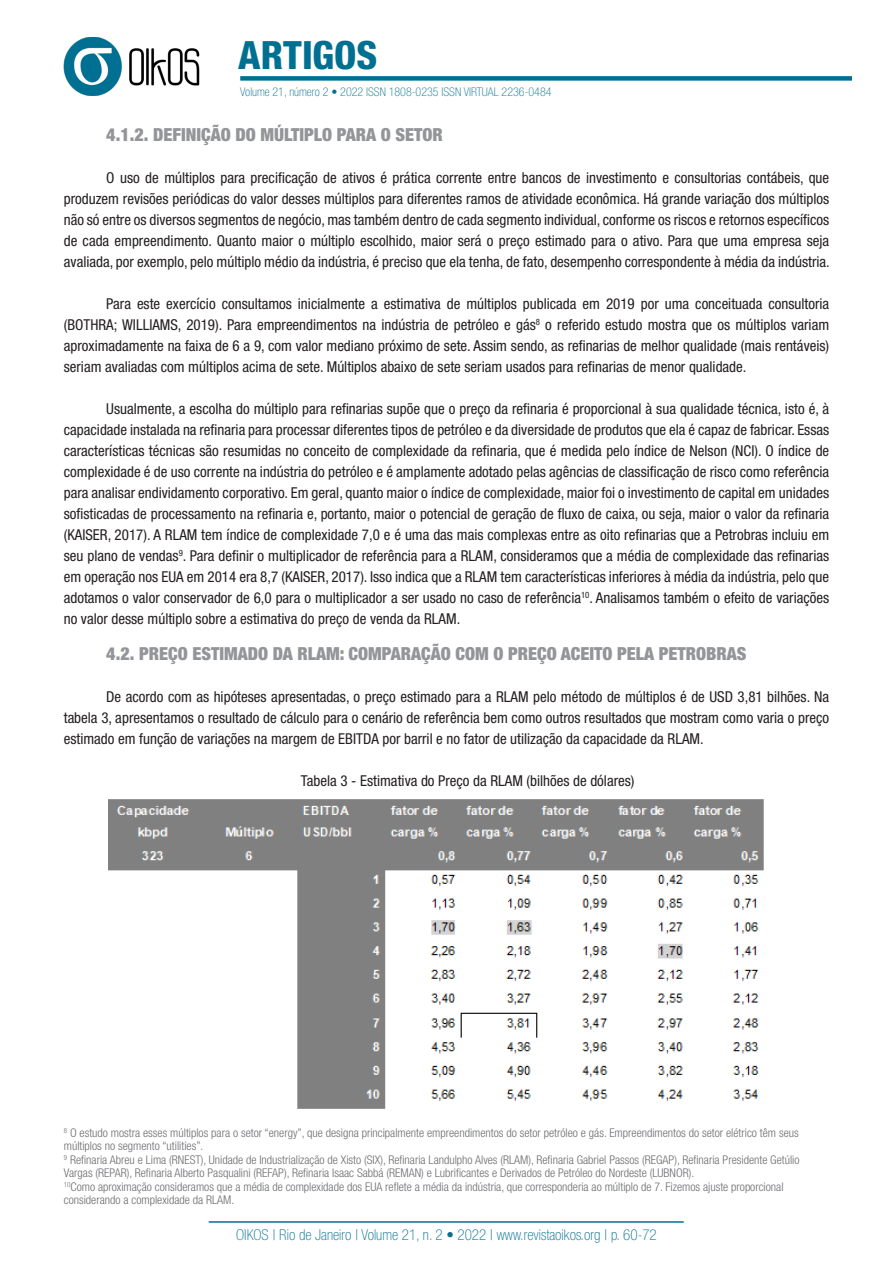
<style>
.page{position:relative;width:893px;height:1263px;background:#fff}
.page>*{position:absolute;margin:0;border:0;box-sizing:border-box;transform-origin:0 0}
.texto_abertura{font:800 condensed 39px "Helvetica Neue";color:#007092}
.textos_artigos{font:900 condensed 18px "Helvetica Neue";color:#939598}
.textos_artigos-2{font:condensed 15px/21px "Helvetica Neue LT Std";color:#231f20;text-align:justify}
.texto_rodapé{font:100 condensed 15px "Helvetica Neue LT Std";color:#007092}
.texto_legendas_rodap{font:300 condensed 12px/13.5px "Helvetica Neue LT Std";color:#6c6d70}
.texto_rodapé-2{font:100 condensed 12px "Helvetica Neue LT Std";color:#007092}
</style>
<div class="page">
<div style="left:240px;top:76px;width:612px;height:5px;background:#007092"></div>
<hr style="left:209px;top:1221px;width:474px;height:2px;background:#007092">
<img style="left:64px;top:37px;width:135px;height:59px">
<img style="left:108px;top:799px;width:656px;height:310px">
<p class="texto_abertura" style="left:238px;top:31px;width:141px">ARTIGOS</p>
<p class="texto_rodapé-2" style="left:240px;top:85px;width:313px">Volume 21, número 2 • 2022 ISSN 1808-0235 ISSN VIRTUAL 2236-0484</p>
<p class="textos_artigos" style="left:106px;top:123px;width:338px">4.1.2. DEFINIÇÃO DO MÚLTIPLO PARA O SETOR</p>
<p class="textos_artigos-2" style="left:64px;top:167px;width:767px;text-indent:43px">O uso de múltiplos para precificação de ativos é prática corrente entre bancos de investimento e consultorias contábeis, que produzem revisões periódicas do valor desses múltiplos para diferentes ramos de atividade econômica. Há grande variação dos múltiplos não só entre os diversos segmentos de negócio, mas também dentro de cada segmento individual, conforme os riscos e retornos específicos de cada empreendimento. Quanto maior o múltiplo escolhido, maior será o preço estimado para o ativo. Para que uma empresa seja avaliada, por exemplo, pelo múltiplo médio da indústria, é preciso que ela tenha, de fato, desempenho correspondente à média da indústria.</p>
<p class="textos_artigos-2" style="left:64px;top:293px;width:767px;text-indent:43px">Para este exercício consultamos inicialmente a estimativa de múltiplos publicada em 2019 por uma conceituada consultoria (BOTHRA; WILLIAMS, 2019). Para empreendimentos na indústria de petróleo e gás<sup>8</sup> o referido estudo mostra que os múltiplos variam aproximadamente na faixa de 6 a 9, com valor mediano próximo de sete. Assim sendo, as refinarias de melhor qualidade (mais rentáveis) seriam avaliadas com múltiplos acima de sete. Múltiplos abaixo de sete seriam usados para refinarias de menor qualidade.</p>
<p class="textos_artigos-2" style="left:64px;top:398px;width:767px;text-indent:43px">Usualmente, a escolha do múltiplo para refinarias supõe que o preço da refinaria é proporcional à sua qualidade técnica, isto é, à capacidade instalada na refinaria para processar diferentes tipos de petróleo e da diversidade de produtos que ela é capaz de fabricar. Essas características técnicas são resumidas no conceito de complexidade da refinaria, que é medida pelo índice de Nelson (NCI). O índice de complexidade é de uso corrente na indústria do petróleo e é amplamente adotado pelas agências de classificação de risco como referência para analisar endividamento corporativo. Em geral, quanto maior o índice de complexidade, maior foi o investimento de capital em unidades sofisticadas de processamento na refinaria e, portanto, maior o potencial de geração de fluxo de caixa, ou seja, maior o valor da refinaria (KAISER, 2017). A RLAM tem índice de complexidade 7,0 e é uma das mais complexas entre as oito refinarias que a Petrobras incluiu em seu plano de vendas<sup>9</sup>. Para definir o multiplicador de referência para a RLAM, consideramos que a média de complexidade das refinarias em operação nos EUA em 2014 era 8,7 (KAISER, 2017). Isso indica que a RLAM tem características inferiores à média da indústria, pelo que adotamos o valor conservador de 6,0 para o multiplicador a ser usado no caso de referência<sup>10</sup>. Analisamos também o efeito de variações no valor desse múltiplo sobre a estimativa do preço de venda da RLAM.</p>
<p class="textos_artigos" style="left:106px;top:642px;width:642px">4.2. PREÇO ESTIMADO DA RLAM: COMPARAÇÃO COM O PREÇO ACEITO PELA PETROBRAS</p>
<p class="textos_artigos-2" style="left:64px;top:686px;width:767px;text-indent:43px">De acordo com as hipóteses apresentadas, o preço estimado para a RLAM pelo método de múltiplos é de USD 3,81 bilhões. Na tabela 3, apresentamos o resultado de cálculo para o cenário de referência bem como outros resultados que mostram como varia o preço estimado em função de variações na margem de EBITDA por barril e no fator de utilização da capacidade da RLAM.</p>
<p class="textos_artigos-2" style="left:301px;top:770px;width:335px">Tabela 3 - Estimativa do Preço da RLAM (bilhões de dólares)</p>
<p class="texto_legendas_rodap" style="left:64px;top:1125px;width:736px"><sup>8</sup> O estudo mostra esses múltiplos para o setor “energy”, que designa principalmente empreendimentos do setor petróleo e gás. Empreendimentos do setor elétrico têm seus múltiplos no segmento “utilities”.</p>
<p class="texto_legendas_rodap" style="left:64px;top:1152px;width:737px"><sup>9</sup> Refinaria Abreu e Lima (RNEST), Unidade de Industrialização de Xisto (SIX), Refinaria Landulpho Alves (RLAM), Refinaria Gabriel Passos (REGAP), Refinaria Presidente Getúlio<br>Vargas (REPAR), Refinaria Alberto Pasqualini (REFAP), Refinaria Isaac Sabbá (REMAN) e Lubrificantes e Derivados de Petróleo do Nordeste (LUBNOR).</p>
<p class="texto_legendas_rodap" style="left:64px;top:1179px;width:721px"><sup>10</sup>Como aproximação consideramos que a média de complexidade dos EUA reflete a média da indústria, que corresponderia ao múltiplo de 7. Fizemos ajuste proporcional considerando a complexidade da RLAM.</p>
<p class="texto_rodapé" style="left:236px;top:1226px;width:422px">OIKOS | Rio de Janeiro | Volume 21, n. 2 • 2022 | www.revistaoikos.org | p. 60-72</p>
</div>
